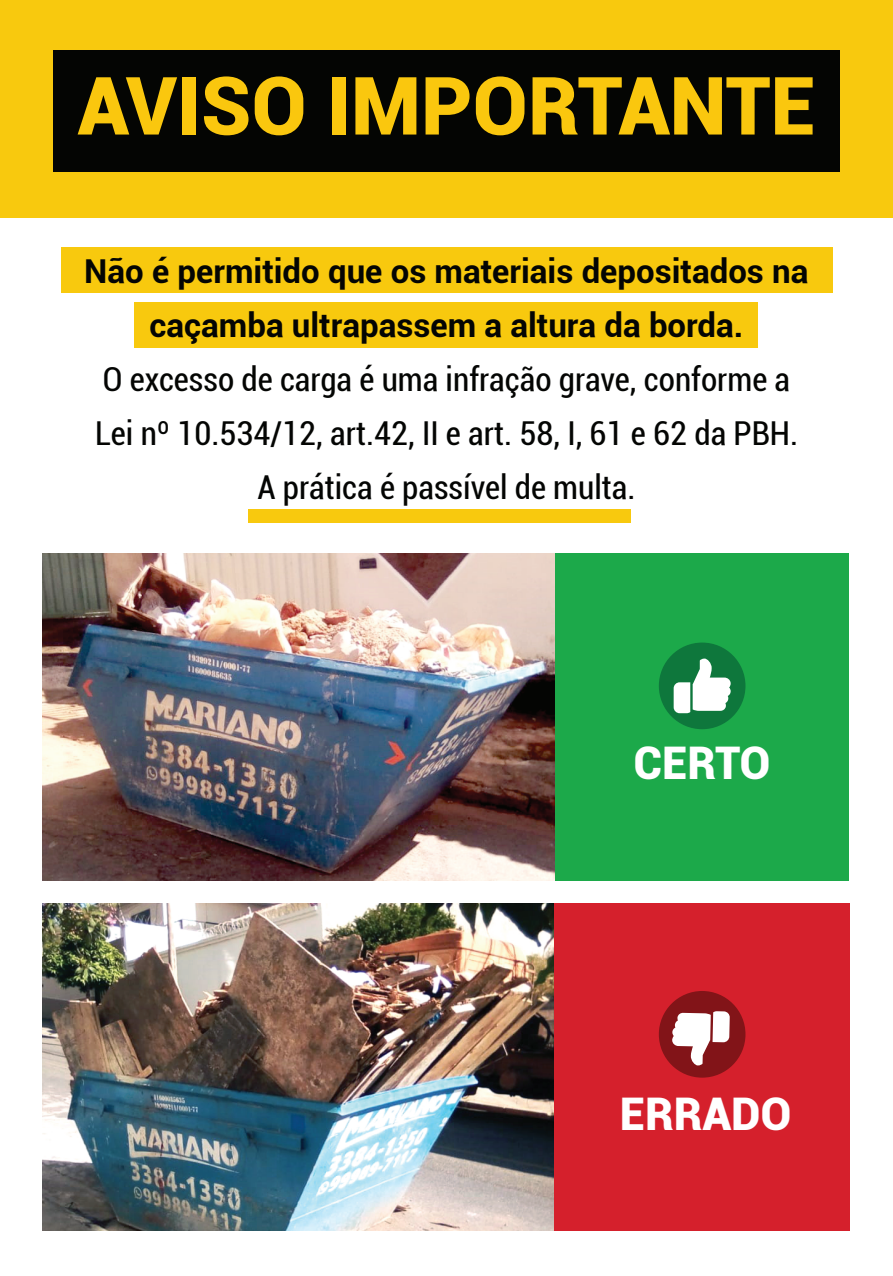
<style>
.page{position:relative;width:893px;height:1276px;background:#fff}
.page>*{position:absolute;margin:0;border:0;box-sizing:border-box;transform-origin:0 0}
.t1{font:900 80.4px "Roboto";color:#fac70e}
.t2{font:900 45px "Roboto";color:#fff}
.t3{font:condensed 33px/54px "Roboto";color:#040503;text-align:center}
.t4{font:700 33px/54px "Roboto";color:#040503;text-align:center}
</style>
<div class="page">
<img style="left:43px;top:553px;width:512px;height:327px">
<img style="left:42px;top:903px;width:512px;height:327px">
<div style="left:554px;top:903px;width:296px;height:327px;background:#d5202c"></div>
<div style="left:555px;top:553px;width:294px;height:327px;background:#1ca94a"></div>
<div style="left:135px;top:302px;width:623px;height:46px;background:#f8c90e"></div>
<div style="left:61px;top:247px;width:771px;height:46px;background:#f8c90e"></div>
<div style="left:248px;top:509px;width:383px;height:14px;background:#f8c90e"></div>
<div style="left:0;top:0;width:893px;height:217px;background:#f8c90e"></div>
<div style="left:53px;top:50px;width:786px;height:122px;background:#040503"></div>
<div style="left:659px;top:642px;width:86px;height:87px;background:#0e773c;border-radius:50%"></div>
<svg style="left:674px;top:658px;width:57px;height:55px"></svg>
<div style="left:659px;top:991px;width:86px;height:86px;background:#821418;border-radius:50%"></div>
<svg style="left:672px;top:1011px;width:58px;height:54px"></svg>
<h1 class="t1" style="left:77px;top:49px;width:739px">AVISO IMPORTANTE</h1>
<p class="t4" style="left:84px;top:243px;width:726px">Não é permitido que os materiais depositados na caçamba ultrapassem a altura da borda.</p>
<p class="t3" style="left:95px;top:351px;width:705px">O excesso de carga é uma infração grave, conforme a<br>Lei nº 10.534/12, art.42, II e art. 58, I, 61 e 62 da PBH.<br>A prática é passível de multa.</p>
<h2 class="t2" style="left:634px;top:730px;width:139px">CERTO</h2>
<h2 class="t2" style="left:620px;top:1082px;width:173px">ERRADO</h2>
</div>
